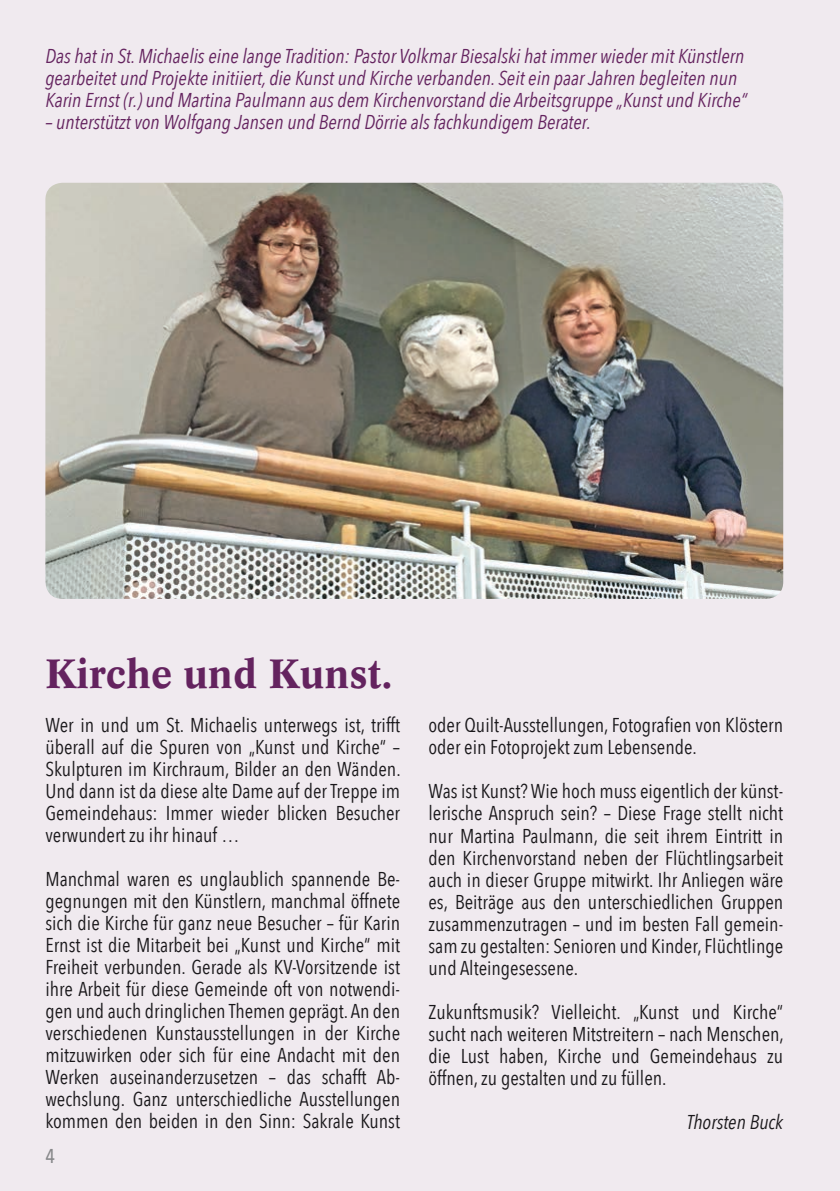
<style>
.page{position:relative;width:840px;height:1191px;background:#fff}
.page>*{position:absolute;margin:0;border:0;box-sizing:border-box;transform-origin:0 0}
.t1{font:700 40px "Concorde";color:#64235f}
.t2{font:20px/22px "Avenir Next Condensed";color:#1a181b;text-align:justify}
.t3{font:italic 20px/22px "Avenir Next Condensed";color:#64235f}
.t4{font:italic 20px "Avenir Next Condensed";color:#1a181b}
.t5{font:500 20px "Avenir Next Condensed";color:#87888a}
</style>
<div class="page">
<div style="left:0;top:0;width:839px;height:1191px;background:#f0eaef"></div>
<img style="left:45px;top:183px;width:737px;height:416px">
<p class="t3" style="left:45px;top:45px;width:702px">Das hat in St. Michaelis eine lange Tradition: Pastor Volkmar Biesalski hat immer wieder mit Künstlern gearbeitet und Projekte initiiert, die Kunst und Kirche verbanden. Seit ein paar Jahren begleiten nun<br>Karin Ernst (r.) und Martina Paulmann aus dem Kirchenvorstand die Arbeitsgruppe „Kunst und Kirche“</p>
<p class="t3" style="left:45px;top:111px;width:546px">– unterstützt von Wolfgang Jansen und Bernd Dörrie als fachkundigem Berater.</p>
<h1 class="t1" style="left:45px;top:649px;width:348px">Kirche und Kunst.</h1>
<p class="t2" style="left:45px;top:715px;width:356px">Wer in und um St. Michaelis unterwegs ist, trifft überall auf die Spuren von „Kunst und Kirche“ – Skulpturen im Kirchraum, Bilder an den Wänden.<br>Und dann ist da diese alte Dame auf der Treppe im Gemeindehaus: Immer wieder blicken Besucher verwundert zu ihr hinauf …</p>
<p class="t2" style="left:45px;top:869px;width:356px">Manchmal waren es unglaublich spannende Be&shy;gegnungen mit den Künstlern, manchmal öffnete sich die Kirche für ganz neue Besucher – für Karin Ernst ist die Mitarbeit bei „Kunst und Kirche“ mit Freiheit verbunden. Gerade als KV-Vorsitzende ist ihre Arbeit für diese Gemeinde oft von notwendi&shy;gen und auch dringlichen Themen geprägt. An den verschiedenen Kunstausstellungen in der Kirche mitzuwirken oder sich für eine Andacht mit den Werken auseinanderzusetzen – das schafft Ab&shy;wechslung. Ganz unterschiedliche Ausstellungen kommen den beiden in den Sinn: Sakrale Kunst</p>
<p class="t5" style="left:45px;top:1142px;width:11px">4</p>
<p class="t2" style="left:428px;top:715px;width:356px">oder Quilt-Ausstellungen, Fotografien von Klöstern oder ein Fotoprojekt zum Lebensende.</p>
<p class="t2" style="left:428px;top:781px;width:356px">Was ist Kunst? Wie hoch muss eigentlich der künst&shy;lerische Anspruch sein? – Diese Frage stellt nicht nur Martina Paulmann, die seit ihrem Eintritt in den Kirchenvorstand neben der Flüchtlingsarbeit auch in dieser Gruppe mitwirkt. Ihr Anliegen wäre es, Beiträge aus den unterschiedlichen Gruppen zusammenzutragen – und im besten Fall gemein&shy;sam zu gestalten: Senioren und Kinder, Flüchtlinge und Alteingesessene.</p>
<p class="t2" style="left:428px;top:1001px;width:356px">Zukunftsmusik? Vielleicht. „Kunst und Kirche“ sucht nach weiteren Mitstreitern – nach Menschen, die Lust haben, Kirche und Gemeindehaus zu öffnen, zu gestalten und zu füllen.</p>
<p class="t4" style="left:686px;top:1108px;width:98px">Thorsten Buck</p>
</div>
